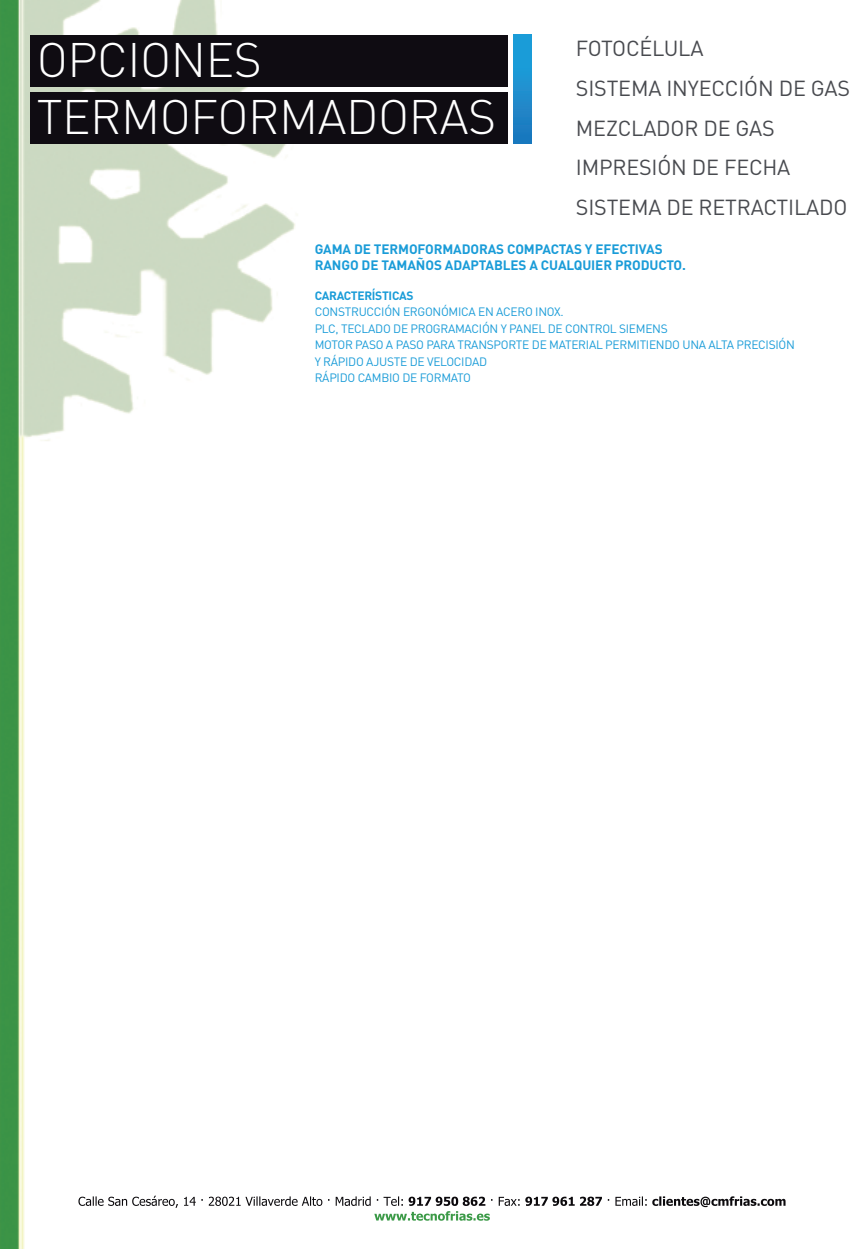
<style>
.page{position:relative;width:864px;height:1249px;background:#fff}
.page>*{position:absolute;margin:0;border:0;box-sizing:border-box;transform-origin:0 0}
.t1{font:300 47.85px/57px "DIN";letter-spacing:-.01em;color:#fff}
.t2{font:21.45px/39.9px "DIN";letter-spacing:-.01em;color:#484a4f}
.t3{font:700 13.5px/16.5px "DIN";letter-spacing:-.01em;color:#1a9cd8}
.t4{font:12px/16.5px "DIN";letter-spacing:-.025em;color:#1a9cd8}
.t5{font:700 12px "DIN";letter-spacing:-.025em;color:#1a9cd8}
</style>
<div class="page">
<img style="left:0;top:0;width:786px;height:1248px">
<img style="left:93px;top:1195px;width:649px;height:10px">
<div style="left:514px;top:35px;width:18px;height:109px;background:linear-gradient(to bottom,#1ba4de,#1e78be)"></div>
<div style="left:30px;top:35px;width:478px;height:52px;background:#0f0c12"></div>
<div style="left:30px;top:92px;width:478px;height:52px;background:#0f0c12"></div>
<h1 class="t1" style="left:37px;top:30px;width:461px">OPCIONES<br>TERMOFORMADORAS</h1>
<h2 class="t2" style="left:576px;top:27px;width:276px">FOTOCÉLULA<br>SISTEMA INYECCIÓN DE GAS<br>MEZCLADOR DE GAS<br>IMPRESIÓN DE FECHA<br>SISTEMA DE RETRACTILADO</h2>
<p class="t3" style="left:315px;top:240px;width:373px">GAMA DE TERMOFORMADORAS COMPACTAS Y EFECTIVAS<br>RANGO DE TAMAÑOS ADAPTABLES A CUALQUIER PRODUCTO.</p>
<p class="t5" style="left:315px;top:287px;width:100px">CARACTERÍSTICAS</p>
<p class="t4" style="left:315px;top:303px;width:482px">CONSTRUCCIÓN ERGONÓMICA EN ACERO INOX.<br>PLC, TECLADO DE PROGRAMACIÓN Y PANEL DE CONTROL SIEMENS<br>MOTOR PASO A PASO PARA TRANSPORTE DE MATERIAL PERMITIENDO UNA ALTA PRECISIÓN Y RÁPIDO AJUSTE DE VELOCIDAD<br>RÁPIDO CAMBIO DE FORMATO</p>
</div>
